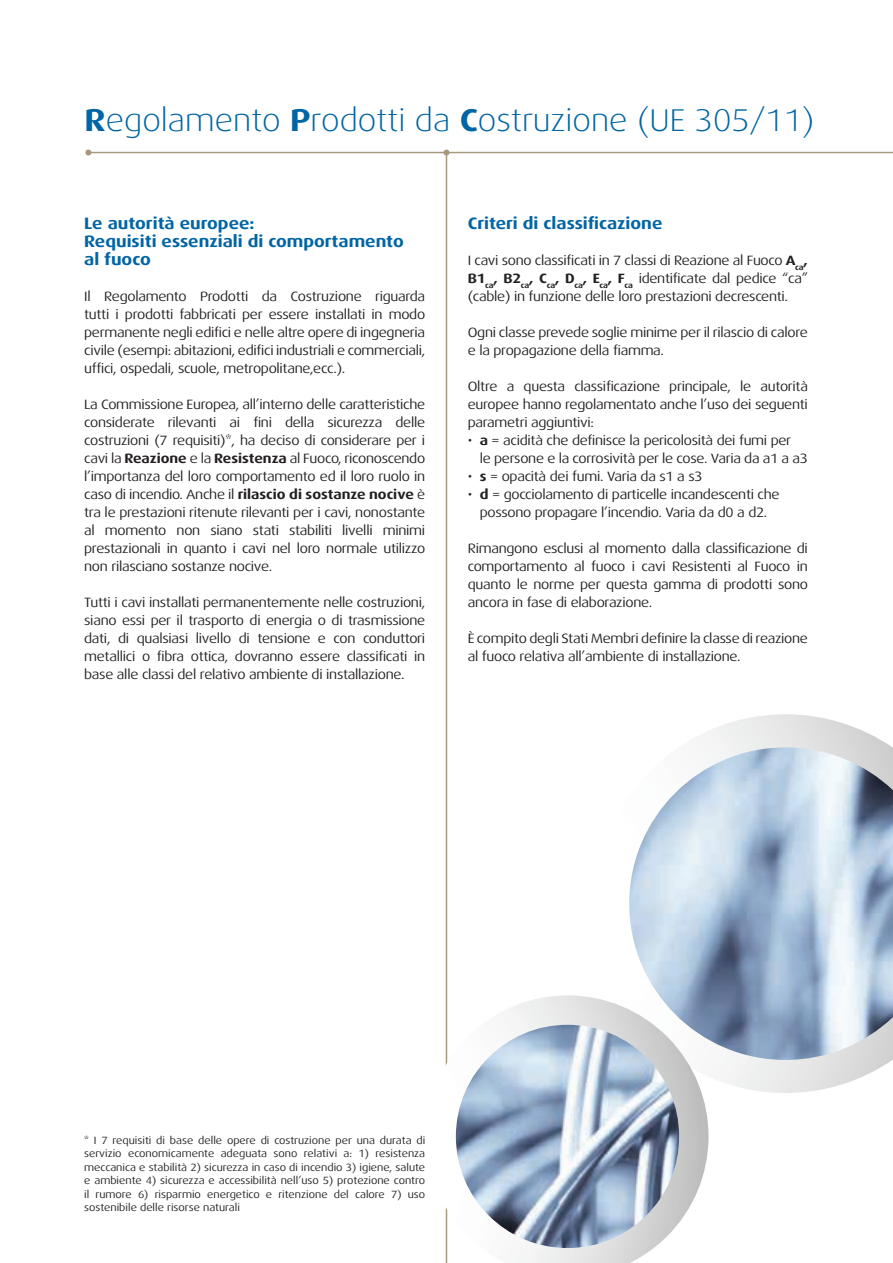
<style>
.page{position:relative;width:893px;height:1263px;background:#fff}
.page>*{position:absolute;margin:0;border:0;box-sizing:border-box;transform-origin:0 0}
.t1{font:300 31.5px "Dax Wide";color:#0065a4}
.t2{font:700 16.5px/18px "Dax Wide";color:#0065a4}
.t3{font:13.5px/18px "Dax Wide";letter-spacing:-.02em;color:#231f20;text-align:justify}
.t4{font:10.5px/13.5px "Dax Wide";color:#231f20;text-align:justify}
.s1{font-weight:700}
</style>
<div class="page">
<hr style="left:446px;top:153px;width:1px;height:1110px;background:#a8987d">
<svg style="left:443px;top:150px;width:6px;height:6px"></svg>
<svg style="left:698px;top:714px;width:194px;height:379px"></svg>
<img style="left:629px;top:747px;width:264px;height:313px">
<svg style="left:709px;top:1001px;width:7px;height:92px"></svg>
<svg style="left:445px;top:995px;width:264px;height:268px"></svg>
<img style="left:456px;top:1025px;width:223px;height:223px;border-radius:112px">
<hr style="left:88px;top:152px;width:805px;height:1px;background:#a8987d">
<svg style="left:85px;top:150px;width:6px;height:6px"></svg>
<h1 class="t1" style="left:85px;top:103px;width:731px"><span class="s1">R</span>egolamento <span class="s1">P</span>rodotti da <span class="s1">C</span>ostruzione (UE 305/11)</h1>
<p class="t2" style="left:84px;top:214px;width:321px">Le autorità europee:<br>Requisiti essenziali di comportamento al fuoco</p>
<p class="t3" style="left:84px;top:288px;width:343px">Il Regolamento Prodotti da Costruzione riguarda tutti i prodotti fabbricati per essere installati in modo permanente negli edifici e nelle altre opere di ingegneria civile (esempi: abitazioni, edifici industriali e commerciali, uffici, ospedali, scuole, metropolitane,ecc.).</p>
<p class="t3" style="left:84px;top:395px;width:343px">La Commissione Europea, all’interno delle caratteristiche considerate rilevanti ai fini della sicurezza delle costruzioni (7 requisiti)*, ha deciso di considerare per i cavi la <span class="s1">Reazione</span> e la <span class="s1">Resistenza</span> al Fuoco, riconoscendo l’importanza del loro comportamento ed il loro ruolo in caso di incendio. Anche il <span class="s1">rilascio di sostanze nocive</span> è tra le prestazioni ritenute rilevanti per i cavi, nonostante al momento non siano stati stabiliti livelli minimi prestazionali in quanto i cavi nel loro normale utilizzo non rilasciano sostanze nocive.</p>
<p class="t3" style="left:84px;top:593px;width:343px">Tutti i cavi installati permanentemente nelle costruzioni, siano essi per il trasporto di energia o di trasmissione dati, di qualsiasi livello di tensione e con conduttori metallici o fibra ottica, dovranno essere classificati in base alle classi del relativo ambiente di installazione.</p>
<p class="t2" style="left:468px;top:214px;width:196px">Criteri di classificazione</p>
<p class="t3" style="left:468px;top:252px;width:342px">I cavi sono classificati in 7 classi di Reazione al Fuoco <span class="s1">A</span><sub>ca</sub><span class="s1">, B1</span><sub>ca</sub><span class="s1">, B2</span><sub>ca</sub><span class="s1">, C</span><sub>ca</sub><span class="s1">, D</span><sub>ca</sub><span class="s1">, E</span><sub>ca</sub><span class="s1">, F</span><sub>ca</sub> identificate dal pedice “ca” (cable) in funzione delle loro prestazioni decrescenti.</p>
<p class="t3" style="left:468px;top:324px;width:342px">Ogni classe prevede soglie minime per il rilascio di calore e la propagazione della fiamma.</p>
<p class="t3" style="left:468px;top:378px;width:342px">Oltre a questa classificazione principale, le autorità europee hanno regolamentato anche l’uso dei seguenti parametri aggiuntivi:</p>
<p class="t3" style="left:480px;top:431px;width:330px;text-indent:-12px">• <span class="s1">a</span> = acidità che definisce la pericolosità dei fumi per<br>le persone e la corrosività per le cose. Varia da a1 a a3</p>
<p class="t3" style="left:468px;top:467px;width:236px">• <span class="s1">s</span> = opacità dei fumi. Varia da s1 a s3</p>
<p class="t3" style="left:468px;top:485px;width:313px;text-align:center">• <span class="s1">d</span> = gocciolamento di particelle incandescenti che possono propagare l’incendio. Varia da d0 a d2.</p>
<p class="t3" style="left:468px;top:539px;width:342px">Rimangono esclusi al momento dalla classificazione di comportamento al fuoco i cavi Resistenti al Fuoco in quanto le norme per questa gamma di prodotti sono ancora in fase di elaborazione.</p>
<p class="t3" style="left:468px;top:629px;width:342px">È compito degli Stati Membri definire la classe di reazione al fuoco relativa all’ambiente di installazione.</p>
<p class="t4" style="left:84px;top:1133px;width:343px">* I 7 requisiti di base delle opere di costruzione per una durata di servizio economicamente adeguata sono relativi a: 1) resistenza meccanica e stabilità 2) sicurezza in caso di incendio 3) igiene, salute e ambiente 4) sicurezza e accessibilità nell’uso 5) protezione contro il rumore 6) risparmio energetico e ritenzione del calore 7) uso sostenibile delle risorse naturali</p>
</div>
